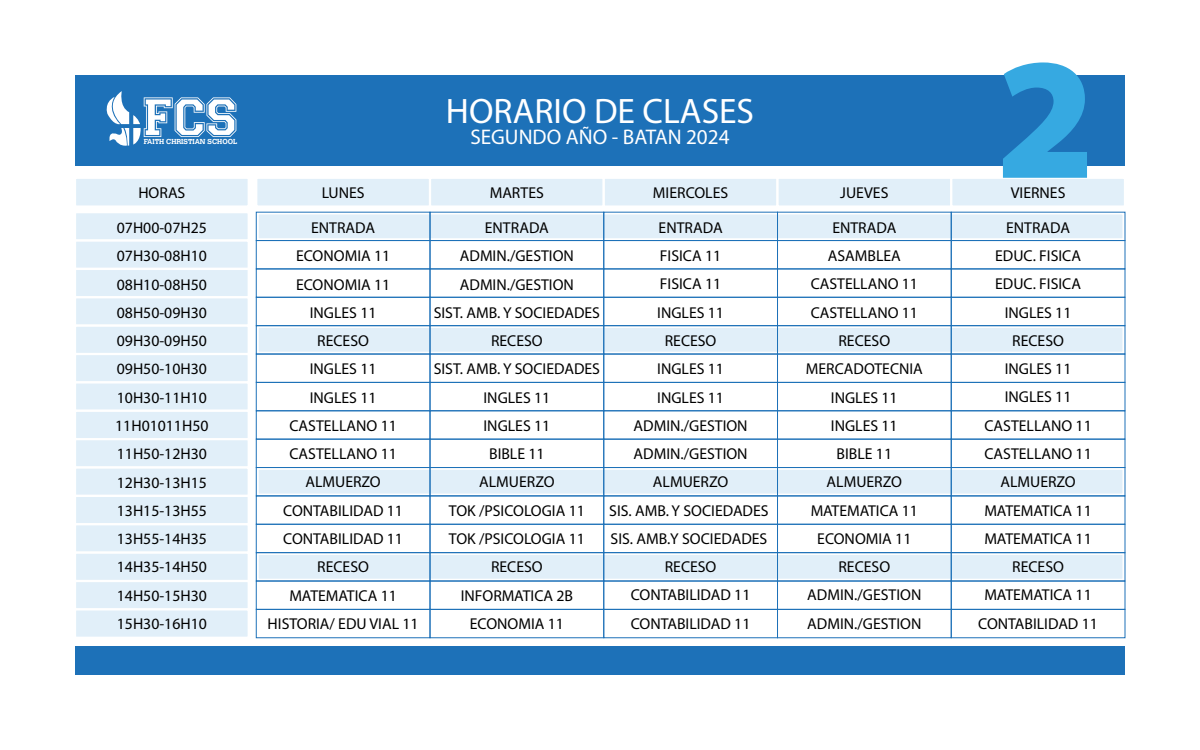
<style>
.page{position:relative;width:1200px;height:750px;background:#fff}
.page>*{position:absolute;margin:0;border:0;box-sizing:border-box;transform-origin:0 0}
.t1{font:900 174.45px "Myriad Pro";color:#36a9e1}
.t2{font:35.47px "Myriad Pro";color:#fff}
.t3{font:21.23px "Myriad Pro";color:#fff}
.t4{font:15.75px/28.3px "Myriad Pro";color:#000;text-align:center}
.t5{font:700 7.2px "Calvert MT Std";color:#fff}
</style>
<div class="page">
<div style="left:74px;top:177px;width:176px;height:31px;background:#e1eff9;border:2px solid #fff"></div>
<div style="left:255px;top:177px;width:176px;height:31px;background:#e1eff9;border:2px solid #fff"></div>
<div style="left:254px;top:209px;width:874px;height:34px;background:#e1eff9;border:5px solid #fff"></div>
<div style="left:254px;top:323px;width:874px;height:34px;background:#e1eff9;border:5px solid #fff"></div>
<div style="left:254px;top:465px;width:874px;height:34px;background:#e1eff9;border:5px solid #fff"></div>
<div style="left:254px;top:550px;width:874px;height:34px;background:#e1eff9;border:5px solid #fff"></div>
<div style="left:429px;top:177px;width:176px;height:31px;background:#e1eff9;border:2px solid #fff"></div>
<div style="left:603px;top:177px;width:176px;height:31px;background:#e1eff9;border:2px solid #fff"></div>
<div style="left:776px;top:177px;width:176px;height:31px;background:#e1eff9;border:2px solid #fff"></div>
<div style="left:950px;top:177px;width:176px;height:31px;background:#e1eff9;border:2px solid #fff"></div>
<div style="left:74px;top:211px;width:176px;height:31px;background:#e1eff9;border:2px solid #fff"></div>
<div style="left:74px;top:239px;width:176px;height:31px;background:#e1eff9;border:2px solid #fff"></div>
<div style="left:256px;top:240px;width:174px;height:29px;border:1px solid #1d71b8"></div>
<div style="left:430px;top:240px;width:174px;height:29px;border:1px solid #1d71b8"></div>
<div style="left:603px;top:240px;width:175px;height:29px;border:1px solid #1d71b8"></div>
<div style="left:777px;top:240px;width:175px;height:29px;border:1px solid #1d71b8"></div>
<div style="left:951px;top:240px;width:174px;height:29px;border:1px solid #1d71b8"></div>
<div style="left:74px;top:268px;width:176px;height:30px;background:#e1eff9;border:2px solid #fff"></div>
<div style="left:74px;top:296px;width:176px;height:31px;background:#e1eff9;border:2px solid #fff"></div>
<div style="left:256px;top:297px;width:174px;height:29px;border:1px solid #1d71b8"></div>
<div style="left:430px;top:297px;width:174px;height:29px;border:1px solid #1d71b8"></div>
<div style="left:603px;top:297px;width:175px;height:29px;border:1px solid #1d71b8"></div>
<div style="left:777px;top:297px;width:175px;height:29px;border:1px solid #1d71b8"></div>
<div style="left:951px;top:297px;width:174px;height:29px;border:1px solid #1d71b8"></div>
<div style="left:74px;top:325px;width:176px;height:30px;background:#e1eff9;border:2px solid #fff"></div>
<div style="left:256px;top:325px;width:174px;height:29px;border:1px solid #1d71b8"></div>
<div style="left:430px;top:325px;width:174px;height:29px;border:1px solid #1d71b8"></div>
<div style="left:603px;top:325px;width:175px;height:29px;border:1px solid #1d71b8"></div>
<div style="left:777px;top:325px;width:175px;height:29px;border:1px solid #1d71b8"></div>
<div style="left:951px;top:325px;width:174px;height:29px;border:1px solid #1d71b8"></div>
<div style="left:74px;top:353px;width:176px;height:31px;background:#e1eff9;border:2px solid #fff"></div>
<div style="left:256px;top:354px;width:174px;height:29px;border:1px solid #1d71b8"></div>
<div style="left:430px;top:354px;width:174px;height:29px;border:1px solid #1d71b8"></div>
<div style="left:603px;top:354px;width:175px;height:29px;border:1px solid #1d71b8"></div>
<div style="left:777px;top:354px;width:175px;height:29px;border:1px solid #1d71b8"></div>
<div style="left:951px;top:354px;width:174px;height:29px;border:1px solid #1d71b8"></div>
<div style="left:74px;top:381px;width:176px;height:31px;background:#e1eff9;border:2px solid #fff"></div>
<div style="left:256px;top:382px;width:174px;height:29px;border:1px solid #1d71b8"></div>
<div style="left:430px;top:382px;width:174px;height:29px;border:1px solid #1d71b8"></div>
<div style="left:603px;top:382px;width:175px;height:29px;border:1px solid #1d71b8"></div>
<div style="left:777px;top:382px;width:175px;height:29px;border:1px solid #1d71b8"></div>
<div style="left:951px;top:382px;width:174px;height:29px;border:1px solid #1d71b8"></div>
<div style="left:74px;top:410px;width:176px;height:30px;background:#e1eff9;border:2px solid #fff"></div>
<div style="left:256px;top:410px;width:174px;height:30px;border:1px solid #1d71b8"></div>
<div style="left:430px;top:410px;width:174px;height:30px;border:1px solid #1d71b8"></div>
<div style="left:603px;top:410px;width:175px;height:30px;border:1px solid #1d71b8"></div>
<div style="left:777px;top:410px;width:175px;height:30px;border:1px solid #1d71b8"></div>
<div style="left:951px;top:410px;width:174px;height:30px;border:1px solid #1d71b8"></div>
<div style="left:74px;top:438px;width:176px;height:31px;background:#e1eff9;border:2px solid #fff"></div>
<div style="left:256px;top:439px;width:174px;height:29px;border:1px solid #1d71b8"></div>
<div style="left:430px;top:439px;width:174px;height:29px;border:1px solid #1d71b8"></div>
<div style="left:603px;top:439px;width:175px;height:29px;border:1px solid #1d71b8"></div>
<div style="left:777px;top:439px;width:175px;height:29px;border:1px solid #1d71b8"></div>
<div style="left:951px;top:439px;width:174px;height:29px;border:1px solid #1d71b8"></div>
<div style="left:74px;top:466px;width:176px;height:31px;background:#e1eff9;border:2px solid #fff"></div>
<div style="left:256px;top:467px;width:174px;height:29px;border:1px solid #1d71b8"></div>
<div style="left:430px;top:467px;width:174px;height:29px;border:1px solid #1d71b8"></div>
<div style="left:603px;top:467px;width:175px;height:29px;border:1px solid #1d71b8"></div>
<div style="left:777px;top:467px;width:175px;height:29px;border:1px solid #1d71b8"></div>
<div style="left:951px;top:467px;width:174px;height:29px;border:1px solid #1d71b8"></div>
<div style="left:74px;top:495px;width:176px;height:30px;background:#e1eff9;border:2px solid #fff"></div>
<div style="left:74px;top:523px;width:176px;height:31px;background:#e1eff9;border:2px solid #fff"></div>
<div style="left:256px;top:524px;width:174px;height:29px;border:1px solid #1d71b8"></div>
<div style="left:430px;top:524px;width:174px;height:29px;border:1px solid #1d71b8"></div>
<div style="left:603px;top:524px;width:175px;height:29px;border:1px solid #1d71b8"></div>
<div style="left:777px;top:524px;width:175px;height:29px;border:1px solid #1d71b8"></div>
<div style="left:951px;top:524px;width:174px;height:29px;border:1px solid #1d71b8"></div>
<div style="left:74px;top:552px;width:176px;height:30px;background:#e1eff9;border:2px solid #fff"></div>
<div style="left:256px;top:552px;width:174px;height:29px;border:1px solid #1d71b8"></div>
<div style="left:430px;top:552px;width:174px;height:29px;border:1px solid #1d71b8"></div>
<div style="left:603px;top:552px;width:175px;height:29px;border:1px solid #1d71b8"></div>
<div style="left:777px;top:552px;width:175px;height:29px;border:1px solid #1d71b8"></div>
<div style="left:951px;top:552px;width:174px;height:29px;border:1px solid #1d71b8"></div>
<div style="left:74px;top:580px;width:176px;height:31px;background:#e1eff9;border:2px solid #fff"></div>
<div style="left:256px;top:581px;width:174px;height:29px;border:1px solid #1d71b8"></div>
<div style="left:430px;top:581px;width:174px;height:29px;border:1px solid #1d71b8"></div>
<div style="left:603px;top:581px;width:175px;height:29px;border:1px solid #1d71b8"></div>
<div style="left:777px;top:581px;width:175px;height:29px;border:1px solid #1d71b8"></div>
<div style="left:951px;top:581px;width:174px;height:29px;border:1px solid #1d71b8"></div>
<div style="left:74px;top:608px;width:176px;height:31px;background:#e1eff9;border:2px solid #fff"></div>
<div style="left:256px;top:609px;width:174px;height:29px;border:1px solid #1d71b8"></div>
<div style="left:430px;top:609px;width:174px;height:29px;border:1px solid #1d71b8"></div>
<div style="left:603px;top:609px;width:175px;height:29px;border:1px solid #1d71b8"></div>
<div style="left:777px;top:609px;width:175px;height:29px;border:1px solid #1d71b8"></div>
<div style="left:951px;top:609px;width:174px;height:29px;border:1px solid #1d71b8"></div>
<div style="left:75px;top:75px;width:1050px;height:90px;background:#1d71b8"></div>
<div style="left:75px;top:646px;width:1050px;height:29px;background:#1d71b8"></div>
<svg style="left:106px;top:91px;width:130px;height:55px"></svg>
<p class="t5" style="left:144px;top:137px;width:95px">FAITH CHRISTIAN SCHOOL</p>
<h2 class="t2" style="left:446px;top:89px;width:310px">HORARIO DE CLASES</h2>
<h3 class="t3" style="left:470px;top:124px;width:261px">SEGUNDO AÑO - BATAN 2024</h3>
<h1 class="t1" style="left:996px;top:2px;width:101px">2</h1>
<p class="t4" style="left:138px;top:178px;width:49px">HORAS</p>
<p class="t4" style="left:322px;top:178px;width:44px">LUNES</p>
<p class="t4" style="left:490px;top:178px;width:56px">MARTES</p>
<p class="t4" style="left:653px;top:178px;width:77px">MIERCOLES</p>
<p class="t4" style="left:840px;top:178px;width:50px">JUEVES</p>
<p class="t4" style="left:1011px;top:178px;width:56px">VIERNES</p>
<p class="t4" style="left:115px;top:213px;width:95px;text-align:justify">07H00-07H25<br>07H30-08H10<br>08H10-08H50<br>08H50-09H30<br>09H30-09H50<br>09H50-10H30<br>10H30-11H10<br>11H01011H50<br>11H50-12H30<br>12H30-13H15<br>13H15-13H55<br>13H55-14H35<br>14H35-14H50<br>14H50-15H30<br>15H30-16H10</p>
<p class="t4" style="left:268px;top:213px;width:152px">ENTRADA<br>ECONOMIA 11<br>ECONOMIA 11<br>INGLES 11<br>RECESO<br>INGLES 11<br>INGLES 11<br>CASTELLANO 11<br>CASTELLANO 11<br>ALMUERZO<br>CONTABILIDAD 11<br>CONTABILIDAD 11<br>RECESO<br>MATEMATICA 11<br>HISTORIA/ EDU VIAL 11</p>
<p class="t4" style="left:434px;top:213px;width:168px">ENTRADA<br>ADMIN./GESTION<br>ADMIN./GESTION<br>SIST. AMB. Y SOCIEDADES<br>RECESO<br>SIST. AMB. Y SOCIEDADES<br>INGLES 11<br>INGLES 11<br>BIBLE 11<br>ALMUERZO<br>TOK /PSICOLOGIA 11<br>TOK /PSICOLOGIA 11<br>RECESO<br>INFORMATICA 2B<br>ECONOMIA 11</p>
<p class="t4" style="left:609px;top:213px;width:161px">ENTRADA<br>FISICA 11<br>FISICA 11<br>INGLES 11<br>RECESO<br>INGLES 11<br>INGLES 11<br>ADMIN./GESTION<br>ADMIN./GESTION<br>ALMUERZO<br>SIS. AMB. Y SOCIEDADES<br>SIS. AMB.Y SOCIEDADES<br>RECESO<br>CONTABILIDAD 11<br>CONTABILIDAD 11</p>
<p class="t4" style="left:806px;top:213px;width:119px">ENTRADA<br>ASAMBLEA<br>CASTELLANO 11<br>CASTELLANO 11<br>RECESO<br>MERCADOTECNIA<br>INGLES 11<br>INGLES 11<br>BIBLE 11<br>ALMUERZO<br>MATEMATICA 11<br>ECONOMIA 11<br>RECESO<br>ADMIN./GESTION<br>ADMIN./GESTION</p>
<p class="t4" style="left:978px;top:213px;width:121px">ENTRADA<br>EDUC. FISICA<br>EDUC. FISICA<br>INGLES 11<br>RECESO<br>INGLES 11<br>INGLES 11<br>CASTELLANO 11<br>CASTELLANO 11<br>ALMUERZO<br>MATEMATICA 11<br>MATEMATICA 11<br>RECESO<br>MATEMATICA 11<br>CONTABILIDAD 11</p>
</div>
